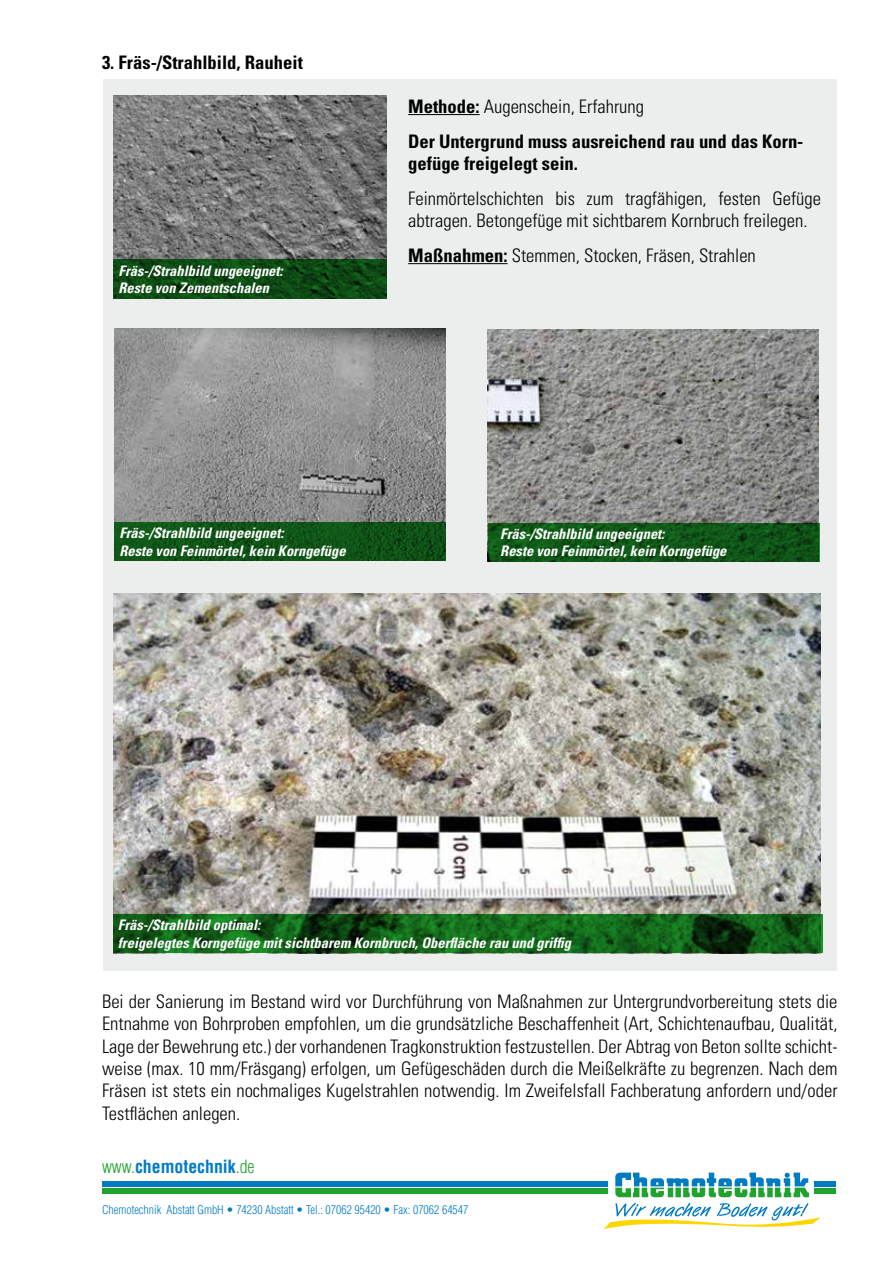
<style>
.page{position:relative;width:893px;height:1263px;background:#fff}
.page>*{position:absolute;margin:0;border:0;box-sizing:border-box;transform-origin:0 0}
.t1{font:300 condensed 18.6px/22.4px "Univers LT";color:#000;text-align:justify}
.t2{font:700 condensed 18.6px/34.8px "Univers LT";color:#000}
.t3{font:700 condensed 17.85px "Helvetica";color:#007bc2}
.t4{font:italic 700 condensed 14.55px/17.4px "Univers LT";color:#fff}
.t5{font:300 condensed 11.85px "Helvetica";color:#007bc2}
.s1{font-weight:300}
.s2{font-weight:700}
.s3{font-weight:300;color:#1fa22e}
</style>
<div class="page">
<div style="left:102px;top:1181px;width:733px;height:5px;background:#007bc2"></div>
<div style="left:102px;top:1188px;width:733px;height:5px;background:#1fa22e"></div>
<div style="left:609px;top:1176px;width:205px;height:25px;background:linear-gradient(to right,#fff,#fff)"></div>
<svg style="left:615px;top:1172px;width:194px;height:25px"></svg>
<svg style="left:604px;top:1203px;width:216px;height:26px"></svg>
<div style="left:103px;top:79px;width:734px;height:892px;background:#eceded"></div>
<img style="left:114px;top:95px;width:273px;height:164px">
<svg style="left:114px;top:259px;width:273px;height:40px;background:#0d4814"></svg>
<hr style="left:408px;top:114px;width:72px;height:1px;background:#000">
<hr style="left:408px;top:263px;width:100px;height:1px;background:#000">
<img style="left:115px;top:329px;width:331px;height:193px">
<svg style="left:115px;top:522px;width:331px;height:39px;background:#0f5317"></svg>
<img style="left:488px;top:329px;width:331px;height:233px">
<svg style="left:489px;top:523px;width:331px;height:39px;background:#105517"></svg>
<img style="left:113px;top:593px;width:708px;height:322px">
<svg style="left:113px;top:915px;width:709px;height:38px;background:#115c18"></svg>
<p class="t2" style="left:102px;top:45px;width:202px">3. Fräs-/Strahlbild, Rauheit</p>
<p class="t4" style="left:119px;top:262px;width:166px">Fräs-/Strahlbild ungeeignet:<br>Reste von Zementschalen</p>
<p class="t2" style="left:408px;top:89px;width:397px">Methode: <span class="s1">Augenschein, Erfahrung<br></span>Der Untergrund muss ausreichend rau und das Korn-</p>
<p class="t2" style="left:408px;top:146px;width:171px">gefüge freigelegt sein.</p>
<p class="t1" style="left:408px;top:187px;width:414px">Feinmörtelschichten bis zum tragfähigen, festen Gefüge abtragen. Betongefüge mit sichtbarem Kornbruch freilegen.</p>
<p class="t1" style="left:408px;top:244px;width:349px"><span class="s2">Maßnahmen:</span> Stemmen, Stocken, Fräsen, Strahlen</p>
<p class="t4" style="left:119px;top:524px;width:228px">Fräs-/Strahlbild ungeeignet:<br>Reste von Feinmörtel, kein Korngefüge</p>
<p class="t4" style="left:500px;top:525px;width:228px">Fräs-/Strahlbild ungeeignet:<br>Reste von Feinmörtel, kein Korngefüge</p>
<p class="t4" style="left:118px;top:916px;width:455px">Fräs-/Strahlbild optimal:<br>freigelegtes Korngefüge mit sichtbarem Kornbruch, Oberfläche rau und griffig</p>
<p class="t1" style="left:102px;top:990px;width:737px">Bei der Sanierung im Bestand wird vor Durchführung von Maßnahmen zur Untergrundvorbereitung stets die Entnahme von Bohrproben empfohlen, um die grundsätzliche Beschaffenheit (Art, Schichtenaufbau, Qualität, Lage der Bewehrung etc.) der vorhandenen Tragkonstruktion festzustellen. Der Abtrag von Beton sollte schicht&shy;weise (max. 10 mm/Fräsgang) erfolgen, um Gefügeschäden durch die Meißelkräfte zu begrenzen. Nach dem Fräsen ist stets ein nochmaliges Kugelstrahlen notwendig. Im Zweifelsfall Fachberatung anfordern und/oder Testflächen anlegen.</p>
<p class="t3" style="left:102px;top:1156px;width:154px"><span class="s3">www.</span>chemotechnik<span class="s3">.de</span></p>
<p class="t5" style="left:102px;top:1202px;width:368px">Chemotechnik Abstatt GmbH • 74230 Abstatt • Tel.: 07062 95420 • Fax: 07062 64547</p>
</div>
